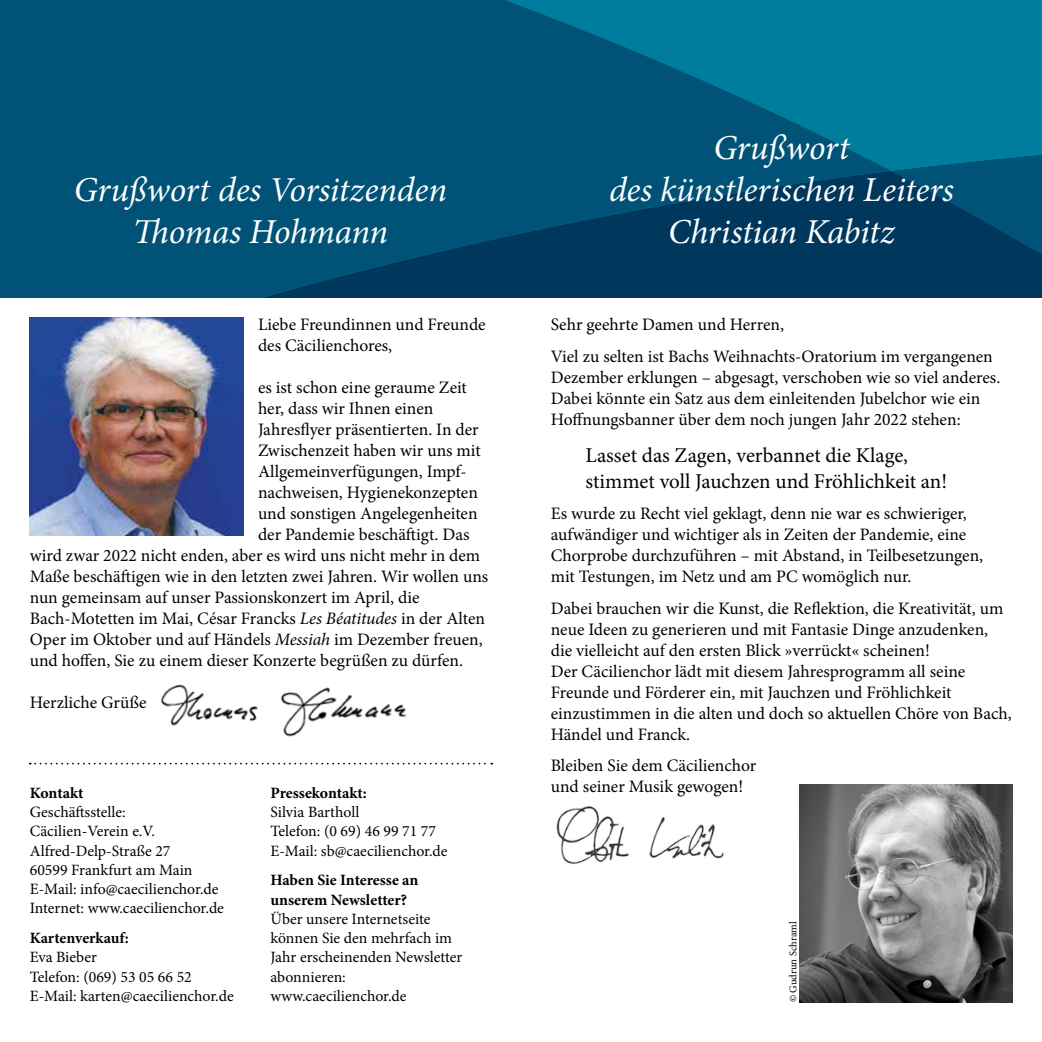
<style>
.page{position:relative;width:1042px;height:1042px;background:#fff}
.page>*{position:absolute;margin:0;border:0;box-sizing:border-box;transform-origin:0 0}
.t1{font:italic 35px/42px "Minion Pro";letter-spacing:-.005em;color:#fff;text-align:center}
.t2{font:21px/26.2px "Minion Pro";color:#000}
.t3{font:17.5px/21px "Minion Pro";color:#000}
.t4{font:15.75px/19.2px "Minion Pro";color:#000}
.t5{font:700 15.75px/19.2px "Minion Pro";letter-spacing:-.005em;color:#000}
.t6{font:10.5px "Minion Pro";color:#000}
.s1{font-style:italic}
</style>
<div class="page">
<div style="left:891px;top:0;width:151px;height:171px;background:#007d9c"></div>
<svg style="left:891px;top:171px;width:151px;height:127px;background:#004065"></svg>
<svg style="left:0;top:0;width:891px;height:298px;background:#005376"></svg>
<img style="left:30px;top:317px;width:213px;height:219px">
<img style="left:799px;top:784px;width:213px;height:218px">
<svg style="left:30px;top:763px;width:462px;height:1px"></svg>
<img style="left:160px;top:684px;width:247px;height:53px">
<img style="left:556px;top:806px;width:168px;height:59px">
<h1 class="t1" style="left:74px;top:169px;width:374px">Grußwort des Vorsitzenden<br>Thomas Hohmann</h1>
<p class="t3" style="left:258px;top:314px;width:229px">Liebe Freundinnen und Freunde des Cäcilienchores,</p>
<p class="t3" style="left:258px;top:377px;width:210px">es ist schon eine geraume Zeit</p>
<p class="t3" style="left:258px;top:398px;width:177px">her, dass wir Ihnen einen</p>
<p class="t3" style="left:258px;top:419px;width:222px">Jahresflyer präsentierten. In der</p>
<p class="t3" style="left:258px;top:440px;width:224px">Zwischenzeit haben wir uns mit</p>
<p class="t3" style="left:258px;top:461px;width:210px">Allgemeinverfügungen, Impf-</p>
<p class="t3" style="left:258px;top:482px;width:221px">nachweisen, Hygienekonzepten</p>
<p class="t3" style="left:258px;top:503px;width:221px">und sonstigen Angelegenheiten</p>
<p class="t3" style="left:258px;top:524px;width:213px">der Pandemie beschäftigt. Das</p>
<p class="t3" style="left:30px;top:545px;width:452px">wird zwar 2022 nicht enden, aber es wird uns nicht mehr in dem</p>
<p class="t3" style="left:30px;top:566px;width:460px">Maße beschäftigen wie in den letzten zwei Jahren. Wir wollen uns</p>
<p class="t3" style="left:30px;top:587px;width:391px">nun gemeinsam auf unser Passionskonzert im April, die</p>
<p class="t3" style="left:30px;top:608px;width:457px">Bach-Motetten im Mai, César Francks <span class="s1">Les Béatitudes</span> in der Alten</p>
<p class="t3" style="left:30px;top:629px;width:454px">Oper im Oktober und auf Händels <span class="s1">Messiah</span> im Dezember freuen,</p>
<p class="t3" style="left:30px;top:650px;width:435px">und hoffen, Sie zu einem dieser Konzerte begrüßen zu dürfen.</p>
<p class="t3" style="left:30px;top:692px;width:118px">Herzliche Grüße</p>
<p class="t5" style="left:30px;top:783px;width:55px">Kontakt</p>
<p class="t4" style="left:30px;top:802px;width:196px">Geschäftsstelle:<br>Cäcilien-Verein e.V.<br>Alfred-Delp-Straße 27<br>60599 Frankfurt am Main<br>E-Mail: info@caecilienchor.de<br>Internet: www.caecilienchor.de</p>
<p class="t5" style="left:30px;top:928px;width:101px">Kartenverkauf:</p>
<p class="t4" style="left:30px;top:948px;width:206px">Eva Bieber<br>Telefon: (069) 53 05 66 52<br>E-Mail: karten@caecilienchor.de</p>
<p class="t5" style="left:270px;top:783px;width:98px">Pressekontakt:</p>
<p class="t4" style="left:270px;top:802px;width:179px">Silvia Bartholl<br>Telefon: (0 69) 46 99 71 77<br>E-Mail: sb@caecilienchor.de</p>
<p class="t5" style="left:270px;top:870px;width:150px">Haben Sie Interesse an unserem Newsletter?</p>
<p class="t4" style="left:270px;top:909px;width:193px">Über unsere Internetseite können Sie den mehrfach im<br>Jahr erscheinenden Newsletter abonnieren: www.caecilienchor.de</p>
<h1 class="t1" style="left:609px;top:127px;width:346px">Grußwort<br>des künstlerischen Leiters<br>Christian Kabitz</h1>
<p class="t3" style="left:551px;top:309px;width:444px;line-height:31.5px">Sehr geehrte Damen und Herren,<br>Viel zu selten ist Bachs Weihnachts-Oratorium im vergangenen</p>
<p class="t3" style="left:551px;top:367px;width:451px">Dezember erklungen – abgesagt, verschoben wie so viel anderes.<br>Dabei könnte ein Satz aus dem einleitenden Jubelchor wie ein<br>Hoffnungsbanner über dem noch jungen Jahr 2022 stehen:</p>
<p class="t2" style="left:585px;top:442px;width:363px">Lasset das Zagen, verbannet die Klage, stimmet voll Jauchzen und Fröhlichkeit an!</p>
<p class="t3" style="left:551px;top:503px;width:434px">Es wurde zu Recht viel geklagt, denn nie war es schwieriger, aufwändiger und wichtiger als in Zeiten der Pandemie, eine Chorprobe durchzuführen – mit Abstand, in Teilbesetzungen, mit Testungen, im Netz und am PC womöglich nur.</p>
<p class="t3" style="left:551px;top:598px;width:462px">Dabei brauchen wir die Kunst, die Reflektion, die Kreativität, um neue Ideen zu generieren und mit Fantasie Dinge anzudenken, die vielleicht auf den ersten Blick »verrückt« scheinen!<br>Der Cäcilienchor lädt mit diesem Jahresprogramm all seine Freunde und Förderer ein, mit Jauchzen und Fröhlichkeit einzustimmen in die alten und doch so aktuellen Chöre von Bach, Händel und Franck.</p>
<p class="t3" style="left:551px;top:755px;width:207px">Bleiben Sie dem Cäcilienchor und seiner Musik gewogen!</p>
<p class="t6" style="left:786px;top:1002px;width:82px;rotate:-90deg">© Gudrun Schraml</p>
</div>
